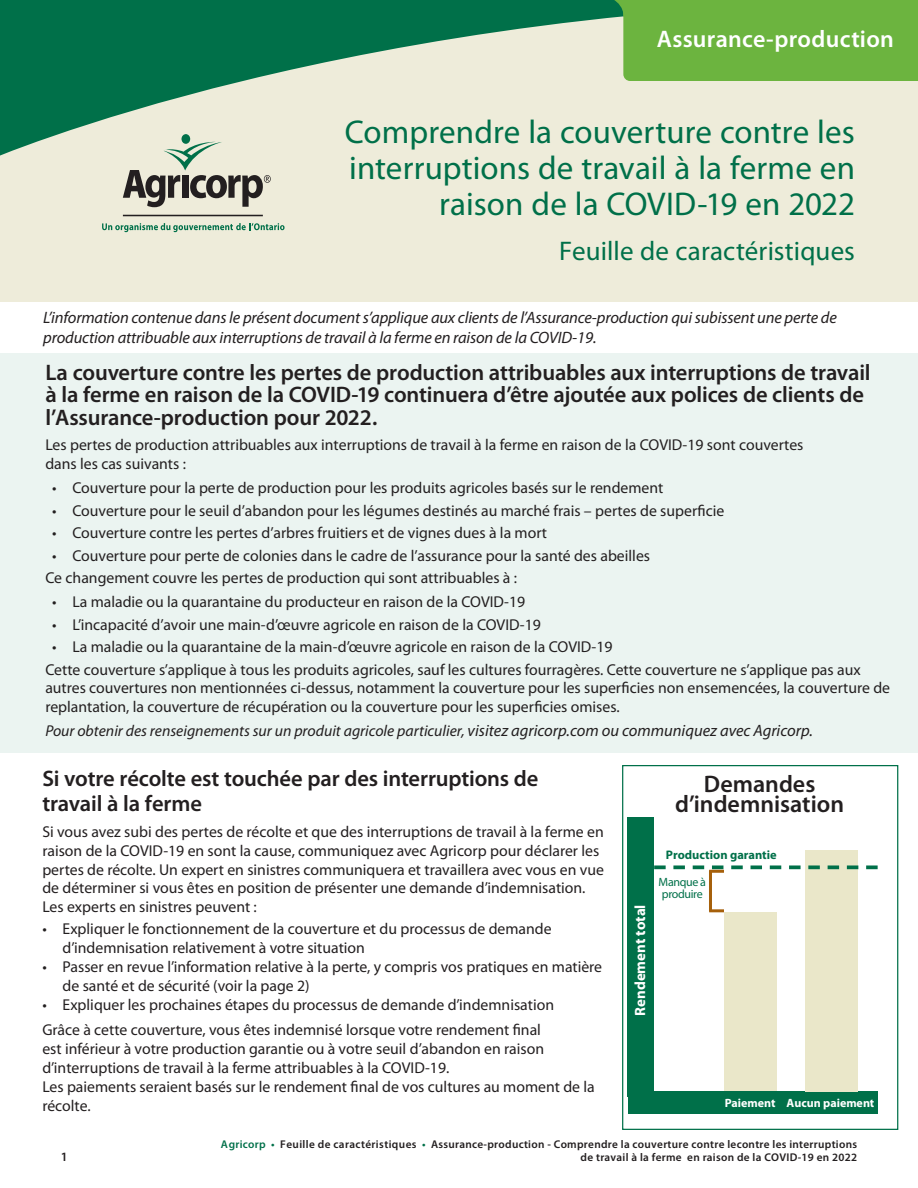
<style>
.page{position:relative;width:918px;height:1188px;background:#fff}
.page>*{position:absolute;margin:0;border:0;box-sizing:border-box;transform-origin:0 0}
.t1{font:33px/36px "Myriad Pro";color:#007049;text-align:right}
.t2{font:27px "Myriad Pro";letter-spacing:.005em;color:#007049}
.t3{font:600 24px/19.8px "Myriad Pro";color:#231f20;text-align:center}
.t4{font:600 24px "Myriad Pro";letter-spacing:.01em;color:#fff}
.t5{font:600 22.5px/22.5px "Myriad Pro";letter-spacing:-.005em;color:#231f20}
.Body_Copy{font:italic 16.5px/19.8px "Myriad Pro";letter-spacing:-.01em;color:#231f20}
.Body_Copy_with{font:15.75px/18.9px "Myriad Pro";color:#231f20}
.Body_Copy_with-2{font:italic 15.75px "Myriad Pro";color:#231f20}
.t6{font:700 14.85px "Myriad Pro";color:#fff}
.t7{font:600 12.75px "Myriad Pro";color:#231f20}
.t8{font:700 12.45px "Myriad Pro";color:#007049}
.t9{font:700 12px "Myriad Pro";color:#fff}
.t10{font:12px/12px "Myriad Pro";letter-spacing:-.03em;color:#007049}
.t11{font:600 11.25px "Myriad Pro";letter-spacing:.025em;color:#231f20}
.s1{font-size:16.5px}
.s2{color:#007049}
</style>
<div class="page">
<div style="left:0;top:354px;width:918px;height:399px;background:#ebf4f1"></div>
<div style="left:0;top:0;width:918px;height:302px;background:#eeecda"></div>
<svg style="left:0;top:0;width:524px;height:156px;fill:#007049"></svg>
<svg style="left:524px;top:0;width:394px;height:81px"></svg>
<div style="left:622px;top:765px;width:276px;height:365px;border:1px solid #007049"></div>
<div style="left:628px;top:1091px;width:250px;height:23px;background:#007049"></div>
<div style="left:628px;top:817px;width:26px;height:280px;background:#007049"></div>
<div style="left:724px;top:912px;width:52px;height:179px;background:#eae7c9"></div>
<div style="left:805px;top:850px;width:53px;height:241px;background:#eae7c9"></div>
<svg style="left:654px;top:865px;width:224px;height:4px"></svg>
<hr style="left:709px;top:870px;width:15px;height:3px;background:#a6600b">
<hr style="left:709px;top:909px;width:15px;height:3px;background:#a6600b">
<hr style="left:709px;top:870px;width:3px;height:41px;background:#a6600b">
<div style="left:181px;top:134px;width:9px;height:10px;background:#007049;border-radius:50%"></div>
<svg style="left:123px;top:142px;width:148px;height:65px"></svg>
<hr style="left:123px;top:215px;width:140px;height:1px;background:#231f20">
<svg style="left:102px;top:223px;width:183px;height:9px"></svg>
<p class="t4" style="left:657px;top:24px;width:239px">Assurance-production</p>
<p class="t1" style="left:345px;top:114px;width:512px">Comprendre la couverture contre les interruptions de travail à la ferme en raison de la COVID-19 en 2022</p>
<p class="t2" style="left:559px;top:235px;width:297px">Feuille de caractéristiques</p>
<p class="Body_Copy" style="left:43px;top:307px;width:795px">L’information contenue dans le présent document s’applique aux clients de l’Assurance-production qui subissent une perte de production attribuable aux interruptions de travail à la ferme en raison de la COVID-19.</p>
<h2 class="t5" style="left:45px;top:360px;width:827px">La couverture contre les pertes de production attribuables aux interruptions de travail à la ferme en raison de la COVID-19 continuera d’être ajoutée aux polices de clients de l’Assurance-production pour 2022.</h2>
<p class="Body_Copy_with" style="left:45px;top:435px;width:760px">Les pertes de production attribuables aux interruptions de travail à la ferme en raison de la COVID-19 sont couvertes dans les cas suivants :</p>
<p class="Body_Copy_with" style="left:52px;top:478px;width:613px">• Couverture pour la perte de production pour les produits agricoles basés sur le rendement</p>
<p class="Body_Copy_with" style="left:52px;top:501px;width:674px">• Couverture pour le seuil d’abandon pour les légumes destinés au marché frais – pertes de superficie</p>
<p class="Body_Copy_with" style="left:52px;top:523px;width:497px">• Couverture contre les pertes d’arbres fruitiers et de vignes dues à la mort</p>
<p class="Body_Copy_with" style="left:52px;top:546px;width:600px">• Couverture pour perte de colonies dans le cadre de l’assurance pour la santé des abeilles</p>
<p class="Body_Copy_with" style="left:45px;top:568px;width:473px">Ce changement couvre les pertes de production qui sont attribuables à :</p>
<p class="Body_Copy_with" style="left:52px;top:592px;width:475px">• La maladie ou la quarantaine du producteur en raison de la COVID-19</p>
<p class="Body_Copy_with" style="left:52px;top:615px;width:490px">• L’incapacité d’avoir une main-d’œuvre agricole en raison de la COVID-19</p>
<p class="Body_Copy_with" style="left:52px;top:637px;width:562px">• La maladie ou la quarantaine de la main-d’œuvre agricole en raison de la COVID-19</p>
<p class="Body_Copy_with" style="left:45px;top:660px;width:846px">Cette couverture s’applique à tous les produits agricoles, sauf les cultures fourragères. Cette couverture ne s’applique pas aux autres couvertures non mentionnées ci-dessus, notamment la couverture pour les superficies non ensemencées, la couverture de replantation, la couverture de récupération ou la couverture pour les superficies omises.</p>
<p class="Body_Copy_with-2" style="left:45px;top:721px;width:769px">Pour obtenir des renseignements sur un produit agricole particulier, <span class="s1">visitez agricorp.com ou communiquez avec Agricorp.</span></p>
<p class="t3" style="left:675px;top:774px;width:170px">Demandes d’indemnisation</p>
<h2 class="t5" style="left:42px;top:767px;width:498px">Si votre récolte est touchée par des interruptions de</h2>
<h2 class="t5" style="left:42px;top:792px;width:161px">travail à la ferme</h2>
<p class="Body_Copy_with" style="left:42px;top:822px;width:563px">Si vous avez subi des pertes de récolte et que des interruptions de travail à la ferme en raison de la COVID-19 en sont la cause, communiquez avec Agricorp pour déclarer les pertes de récolte. Un expert en sinistres communiquera et travaillera avec vous en vue de déterminer si vous êtes en position de présenter une demande d’indemnisation.<br>Les experts en sinistres peuvent :</p>
<p class="Body_Copy_with" style="left:63px;top:919px;width:491px;text-indent:-20px">• Expliquer le fonctionnement de la couverture et du processus de demande d’indemnisation relativement à votre situation</p>
<p class="Body_Copy_with" style="left:63px;top:957px;width:541px;text-indent:-20px">• Passer en revue l’information relative à la perte, y compris vos pratiques en matière de santé et de sécurité (voir la page 2)</p>
<p class="Body_Copy_with" style="left:42px;top:995px;width:513px">• Expliquer les prochaines étapes du processus de demande d’indemnisation</p>
<p class="Body_Copy_with" style="left:42px;top:1020px;width:503px">Grâce à cette couverture, vous êtes indemnisé lorsque votre rendement final est inférieur à votre production garantie ou à votre seuil d’abandon en raison d’interruptions de travail à la ferme attribuables à la COVID-19.</p>
<p class="Body_Copy_with" style="left:42px;top:1077px;width:554px">Les paiements seraient basés sur le rendement final de vos cultures au moment de la récolte.</p>
<p class="t8" style="left:666px;top:847px;width:112px">Production garantie</p>
<p class="t10" style="left:659px;top:876px;width:49px">Manque à produire</p>
<p class="t6" style="left:630px;top:1016px;width:113px;rotate:-90deg">Rendement total</p>
<p class="t9" style="left:725px;top:1095px;width:52px">Paiement</p>
<p class="t9" style="left:787px;top:1095px;width:89px">Aucun paiement</p>
<p class="t11" style="left:221px;top:1137px;width:638px"><span class="s2">Agricorp •</span> Feuille de caractéristiques <span class="s2">•</span> Assurance-production - Comprendre la couverture contre lecontre les interruptions</p>
<p class="t7" style="left:61px;top:1149px;width:8px">1</p>
<p class="t11" style="left:581px;top:1150px;width:278px">de travail à la ferme en raison de la COVID-19 en 2022</p>
</div>
